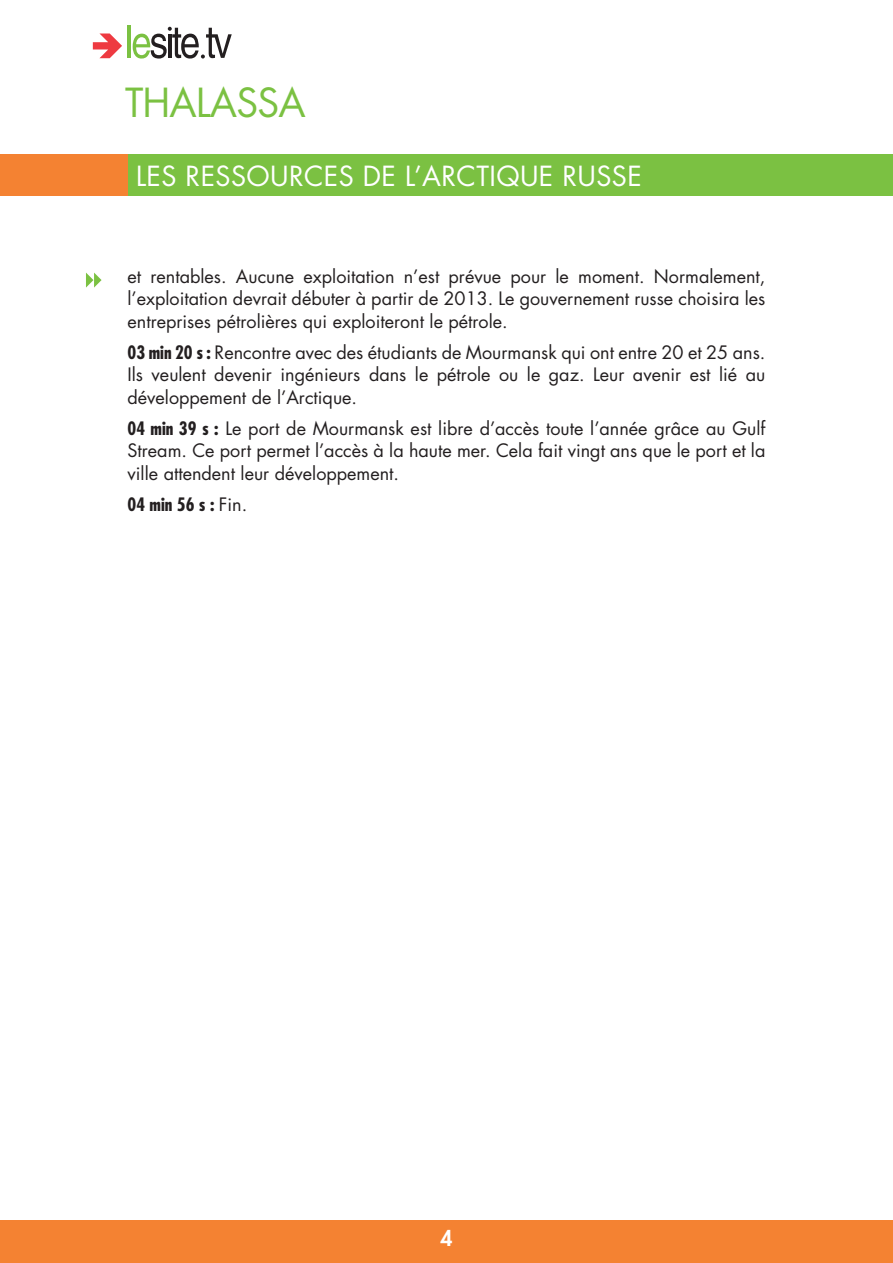
<style>
.page{position:relative;width:893px;height:1263px;background:#fff}
.page>*{position:absolute;margin:0;border:0;box-sizing:border-box;transform-origin:0 0}
.t1{font:39px "Futura Std";letter-spacing:-.02em;color:#7bc142}
.t2{font:27px "Futura Std";letter-spacing:.015em;color:#fff}
.t3{font:800 21px "Futura Std";color:#fff}
.t4{font:18px/22.5px "Futura Std";color:#231f20;text-align:justify}
.t5{font:700 condensed 18px "Futura Std";color:#231f20}
.s1{font-weight:700;font-stretch:condensed}
.s2{font-weight:400;font-stretch:normal}
</style>
<div class="page">
<div style="left:128px;top:153px;width:765px;height:43px;background:#7bc142"></div>
<div style="left:0;top:153px;width:128px;height:43px;background:#f48232"></div>
<svg style="left:93px;top:33px;width:29px;height:25px"></svg>
<hr style="left:128px;top:26px;width:3px;height:32px;background:#7bc142">
<svg style="left:133px;top:27px;width:99px;height:32px"></svg>
<div style="left:0;top:1220px;width:893px;height:43px;background:#f48232"></div>
<svg style="left:86px;top:273px;width:16px;height:15px"></svg>
<h1 class="t1" style="left:125px;top:78px;width:177px">Thalassa</h1>
<h2 class="t2" style="left:136px;top:159px;width:507px">Les ressources de l’Arctique russe</h2>
<p class="t4" style="left:128px;top:265px;width:639px">et rentables. Aucune exploitation n’est prévue pour le moment. Normalement, l’exploitation devrait débuter à partir de 2013. Le gouvernement russe choisira les entreprises pétrolières qui exploiteront le pétrole.</p>
<p class="t4" style="left:128px;top:341px;width:639px"><span class="s1">03 min 20 s :</span> Rencontre avec des étudiants de Mourmansk qui ont entre 20 et 25 ans.<br>Ils veulent devenir ingénieurs dans le pétrole ou le gaz. Leur avenir est lié au développement de l’Arctique.</p>
<p class="t4" style="left:128px;top:417px;width:639px"><span class="s1">04 min 39 s :</span> Le port de Mourmansk est libre d’accès toute l’année grâce au Gulf Stream. Ce port permet l’accès à la haute mer. Cela fait vingt ans que le port et la ville attendent leur développement.</p>
<p class="t5" style="left:128px;top:493px;width:121px">04 min 56 s : <span class="s2">Fin.</span></p>
<p class="t3" style="left:440px;top:1225px;width:14px">4</p>
</div>
